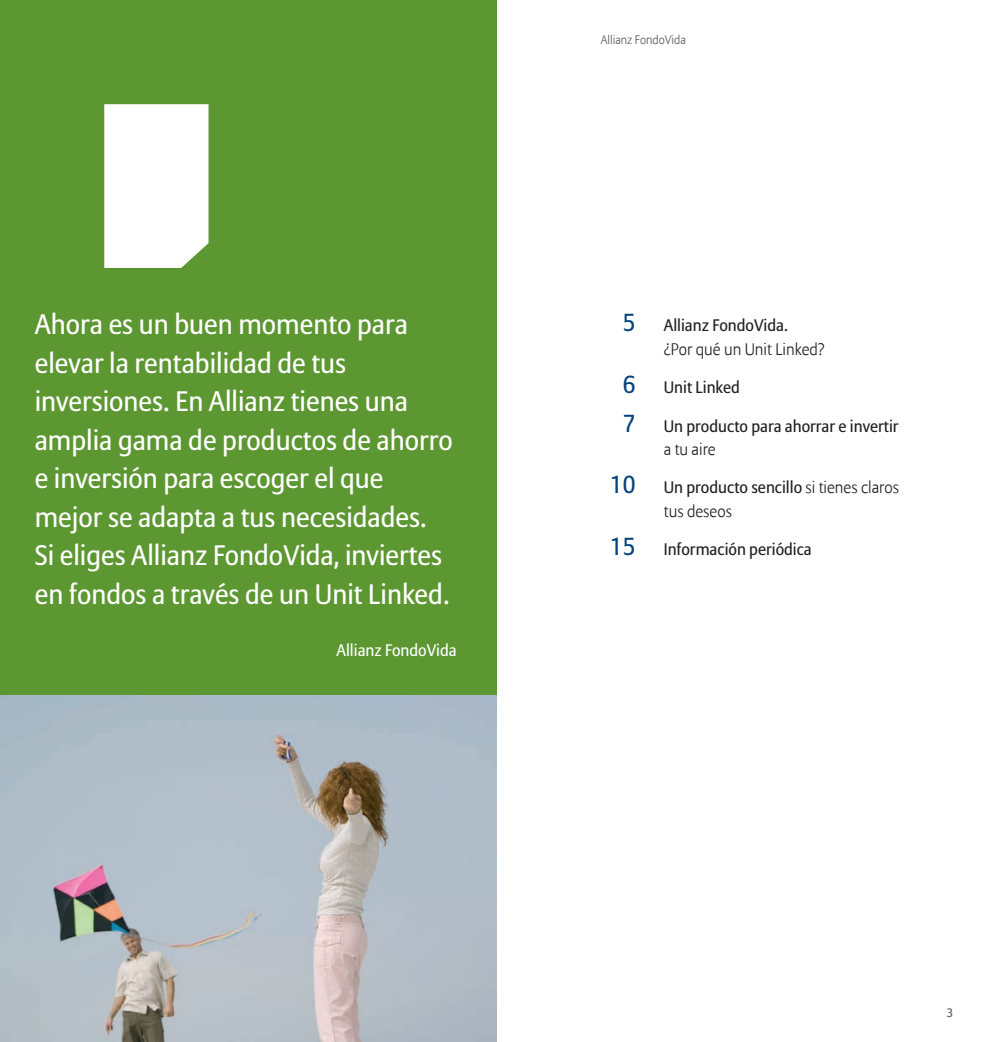
<style>
.page{position:relative;width:993px;height:1042px;background:#fff}
.page>*{position:absolute;margin:0;border:0;box-sizing:border-box;transform-origin:0 0}
.t1{font:28px/38.5px "Allianz Sans";color:#fff}
.t2{font:300 16.62px/23.3px "Allianz Sans";color:#231f20}
.t3{font:16.62px/23.3px "Allianz Sans";color:#231f20}
.t4{font:16.62px "Allianz Sans";color:#fff}
.t5{font:300 12.25px "Allianz Sans";color:#57585a}
.t6{font:12.25px "Allianz Sans";color:#57585a}
.s1{font-weight:400;font-size:24.5px;color:#04437f}
.s2{font-weight:400}
.s3{font-size:24.5px;color:#04437f}
.s4{font-weight:300}
</style>
<div class="page">
<img style="left:0;top:694px;width:496px;height:348px">
<div style="left:0;top:0;width:496px;height:694px;background:#5c9731"></div>
<div style="left:104px;top:104px;width:104px;height:164px;background:#fff"></div>
<p class="t1" style="left:35px;top:307px;width:419px">Ahora es un buen momento para elevar la rentabilidad de tus inversiones. En Allianz tienes una amplia gama de productos de ahorro e inversión para escoger el que mejor se adapta a tus necesidades.<br>Si eliges Allianz FondoVida, inviertes en fondos a través de un Unit Linked.</p>
<p class="t4" style="left:336px;top:643px;width:122px">Allianz FondoVida</p>
<p class="t5" style="left:600px;top:35px;width:87px">Allianz FondoVida</p>
<p class="t2" style="left:663px;top:315px;width:163px;text-indent:-41px"><span class="s1">5</span> <span class="s2">Allianz FondoVida.<br></span>¿Por qué un Unit Linked?</p>
<p class="t3" style="left:622px;top:377px;width:119px"><span class="s3">6</span> Unit Linked</p>
<p class="t3" style="left:663px;top:415px;width:236px;text-indent:-41px"><span class="s3">7</span> Un producto para ahorrar e invertir <span class="s4">a tu aire</span></p>
<p class="t2" style="left:663px;top:477px;width:237px;text-indent:-54px"><span class="s1">10</span> <span class="s2">Un producto sencillo</span> si tienes claros tus deseos</p>
<p class="t3" style="left:609px;top:539px;width:203px"><span class="s3">15</span> Información periódica</p>
<p class="t6" style="left:946px;top:1007px;width:8px">3</p>
</div>
